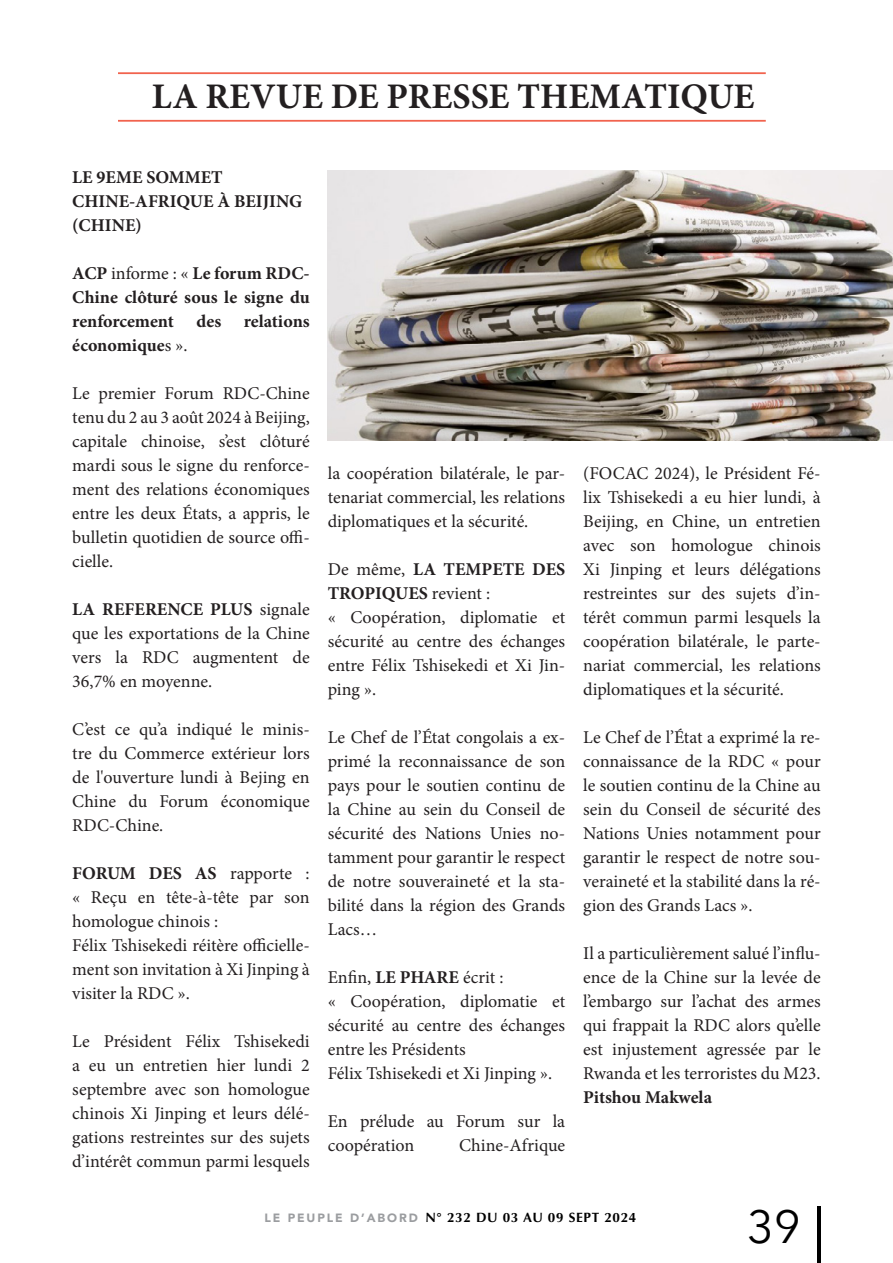
<style>
.page{position:relative;width:893px;height:1263px;background:#fff}
.page>*{position:absolute;margin:0;border:0;box-sizing:border-box;transform-origin:0 0}
.t1{font:46.5px "Avenir Next";color:#000}
.t2{font:700 36px "Minion Pro";color:#231f20}
.Texte_de_titre-_Alig{font:18px/24px "Minion Pro";color:#231f20;text-align:justify}
.Texte_de_titre-_Alig-2{font:700 18px/24px "Minion Pro";color:#231f20}
.t3{font:700 13.5px "Optima";letter-spacing:.05em;color:#000}
.s1{font-weight:400}
.s2{font-weight:700}
.s3{font-family:"Avenir";font-weight:900;font-size:12px;color:#9b9da0}
</style>
<div class="page">
<hr style="left:817px;top:1206px;width:4px;height:57px;background:#000">
<hr style="left:0;top:0;width:1px;height:1263px;background:#cee9e0">
<hr style="left:118px;top:72px;width:648px;height:2px;background:#f1634e">
<hr style="left:118px;top:120px;width:648px;height:2px;background:#f1634e">
<img style="left:328px;top:170px;width:565px;height:270px">
<p class="t2" style="left:152px;top:71px;width:604px">LA REVUE DE PRESSE THEMATIQUE</p>
<p class="Texte_de_titre-_Alig-2" style="left:72px;top:165px;width:232px">LE 9EME SOMMET<br>CHINE-AFRIQUE À BEIJING (CHINE)</p>
<p class="Texte_de_titre-_Alig-2" style="left:72px;top:261px;width:239px;text-align:justify">ACP <span class="s1">informe : «</span> Le forum RDC-Chine clôturé sous le signe du renforcement</p>
<p class="Texte_de_titre-_Alig-2" style="left:197px;top:309px;width:26px">des</p>
<p class="Texte_de_titre-_Alig-2" style="left:244px;top:309px;width:67px">relations</p>
<p class="Texte_de_titre-_Alig-2" style="left:72px;top:333px;width:117px">économique<span class="s1">s ».</span></p>
<p class="Texte_de_titre-_Alig" style="left:72px;top:382px;width:239px">Le premier Forum RDC-Chine tenu du 2 au 3 août 2024 à Beijing, capitale chinoise, s’est clôturé mardi sous le signe du renforce&shy;ment des relations économiques entre les deux États, a appris, le bulletin quotidien de source offi&shy;cielle.</p>
<p class="Texte_de_titre-_Alig" style="left:72px;top:598px;width:239px"><span class="s2">LA REFERENCE PLUS</span> signale que les exportations de la Chine vers la RDC augmentent de 36,7% en moyenne.</p>
<p class="Texte_de_titre-_Alig" style="left:72px;top:718px;width:239px">C’est ce qu’a indiqué le minis&shy;tre du Commerce extérieur lors de l'ouverture lundi à Bejing en Chine du Forum économique RDC-Chine.</p>
<p class="Texte_de_titre-_Alig" style="left:72px;top:862px;width:239px"><span class="s2">FORUM DES AS</span> rapporte : « Reçu en tête-à-tête par son homologue chinois :</p>
<p class="Texte_de_titre-_Alig" style="left:72px;top:934px;width:239px">Félix Tshisekedi réitère officielle&shy;ment son invitation à Xi Jinping à visiter la RDC ».</p>
<p class="Texte_de_titre-_Alig" style="left:72px;top:1030px;width:239px">Le Président Félix Tshisekedi a eu un entretien hier lundi 2 septembre avec son homologue chinois Xi Jinping et leurs délé&shy;gations restreintes sur des sujets d’intérêt commun parmi lesquels</p>
<p class="Texte_de_titre-_Alig" style="left:328px;top:461px;width:239px">la coopération bilatérale, le par&shy;tenariat commercial, les relations diplomatiques et la sécurité.</p>
<p class="Texte_de_titre-_Alig-2" style="left:328px;top:557px;width:239px"><span class="s1">De même,</span> LA TEMPETE DES<br>TROPIQUES <span class="s1">revient :</span></p>
<p class="Texte_de_titre-_Alig" style="left:328px;top:605px;width:239px">« Coopération, diplomatie et sécurité au centre des échanges entre Félix Tshisekedi et Xi Jin&shy;ping ».</p>
<p class="Texte_de_titre-_Alig" style="left:328px;top:725px;width:239px">Le Chef de l’État congolais a ex&shy;primé la reconnaissance de son pays pour le soutien continu de la Chine au sein du Conseil de sécurité des Nations Unies no&shy;tamment pour garantir le respect de notre souveraineté et la sta&shy;bilité dans la région des Grands Lacs…</p>
<p class="Texte_de_titre-_Alig" style="left:328px;top:965px;width:177px">Enfin, <span class="s2">LE PHARE</span> écrit :</p>
<p class="Texte_de_titre-_Alig" style="left:328px;top:989px;width:239px">« Coopération, diplomatie et sécurité au centre des échanges entre les Présidents</p>
<p class="Texte_de_titre-_Alig" style="left:328px;top:1061px;width:226px">Félix Tshisekedi et Xi Jinping ».</p>
<p class="Texte_de_titre-_Alig" style="left:328px;top:1109px;width:239px">En prélude au Forum sur la coopération</p>
<p class="Texte_de_titre-_Alig" style="left:459px;top:1133px;width:108px">Chine-Afrique</p>
<p class="Texte_de_titre-_Alig" style="left:583px;top:461px;width:239px">(FOCAC 2024), le Président Fé&shy;lix Tshisekedi a eu hier lundi, à Beijing, en Chine, un entretien avec son homologue chinois Xi Jinping et leurs délégations restreintes sur des sujets d’in&shy;térêt commun parmi lesquels la coopération bilatérale, le parte&shy;nariat commercial, les relations diplomatiques et la sécurité.</p>
<p class="Texte_de_titre-_Alig" style="left:583px;top:725px;width:239px">Le Chef de l’État a exprimé la re&shy;connaissance de la RDC « pour le soutien continu de la Chine au sein du Conseil de sécurité des Nations Unies notamment pour garantir le respect de notre sou&shy;veraineté et la stabilité dans la ré&shy;gion des Grands Lacs ».</p>
<p class="Texte_de_titre-_Alig" style="left:583px;top:941px;width:239px">Il a particulièrement salué l’influ&shy;ence de la Chine sur la levée de l’embargo sur l’achat des armes qui frappait la RDC alors qu’elle est injustement agressée par le Rwanda et les terroristes du M23.</p>
<p class="Texte_de_titre-_Alig-2" style="left:583px;top:1085px;width:130px">Pitshou Makwela</p>
<p class="t3" style="left:264px;top:1210px;width:374px"><span class="s3">LE PEUPLE D’ABORD</span> N° 232 DU 03 AU 09 SEPT 2024</p>
<h1 class="t1" style="left:747px;top:1187px;width:55px">39</h1>
</div>
